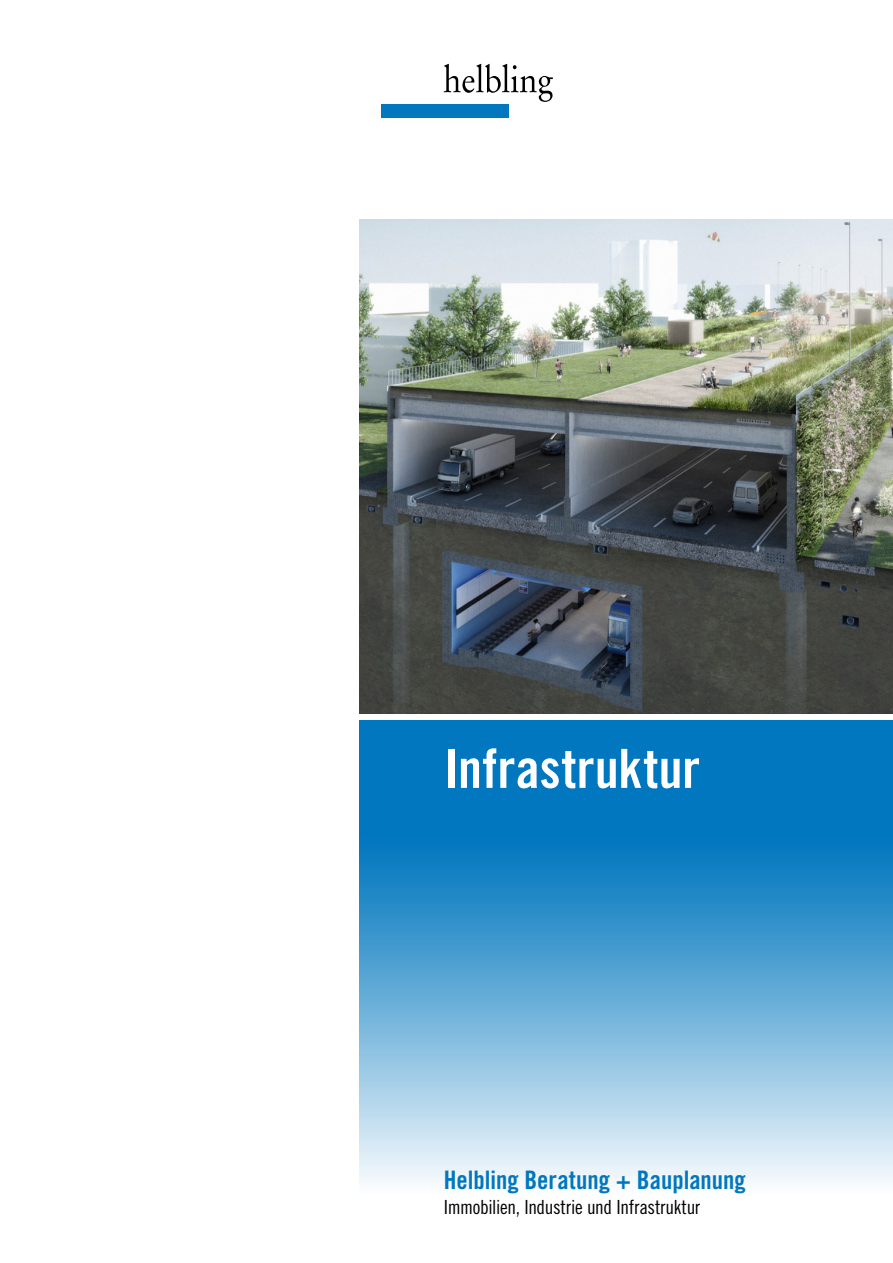
<style>
.page{position:relative;width:893px;height:1263px;background:#fff}
.page>*{position:absolute;margin:0;border:0;box-sizing:border-box;transform-origin:0 0}
.t1{font:54px "Trade Gothic LT Std Bd Cn 20";letter-spacing:.005em;color:#fff}
.t2{font:25.5px "Trade Gothic LT Std Bd Cn 20";color:#0077be}
.t3{font:19.5px "Trade Gothic LT Std Cn 18";letter-spacing:-.015em;color:#000}
</style>
<div class="page">
<svg style="left:359px;top:720px;width:534px;height:462px;background:#55a4d3"></svg>
<svg style="left:444px;top:64px;width:109px;height:38px"></svg>
<div style="left:381px;top:104px;width:128px;height:13px;background:#0077be"></div>
<img style="left:359px;top:220px;width:534px;height:493px">
<h1 class="t1" style="left:444px;top:736px;width:258px">Infrastruktur</h1>
<h2 class="t2" style="left:444px;top:1164px;width:304px">Helbling Beratung + Bauplanung</h2>
<p class="t3" style="left:444px;top:1196px;width:258px">Immobilien, Industrie und Infrastruktur</p>
</div>
